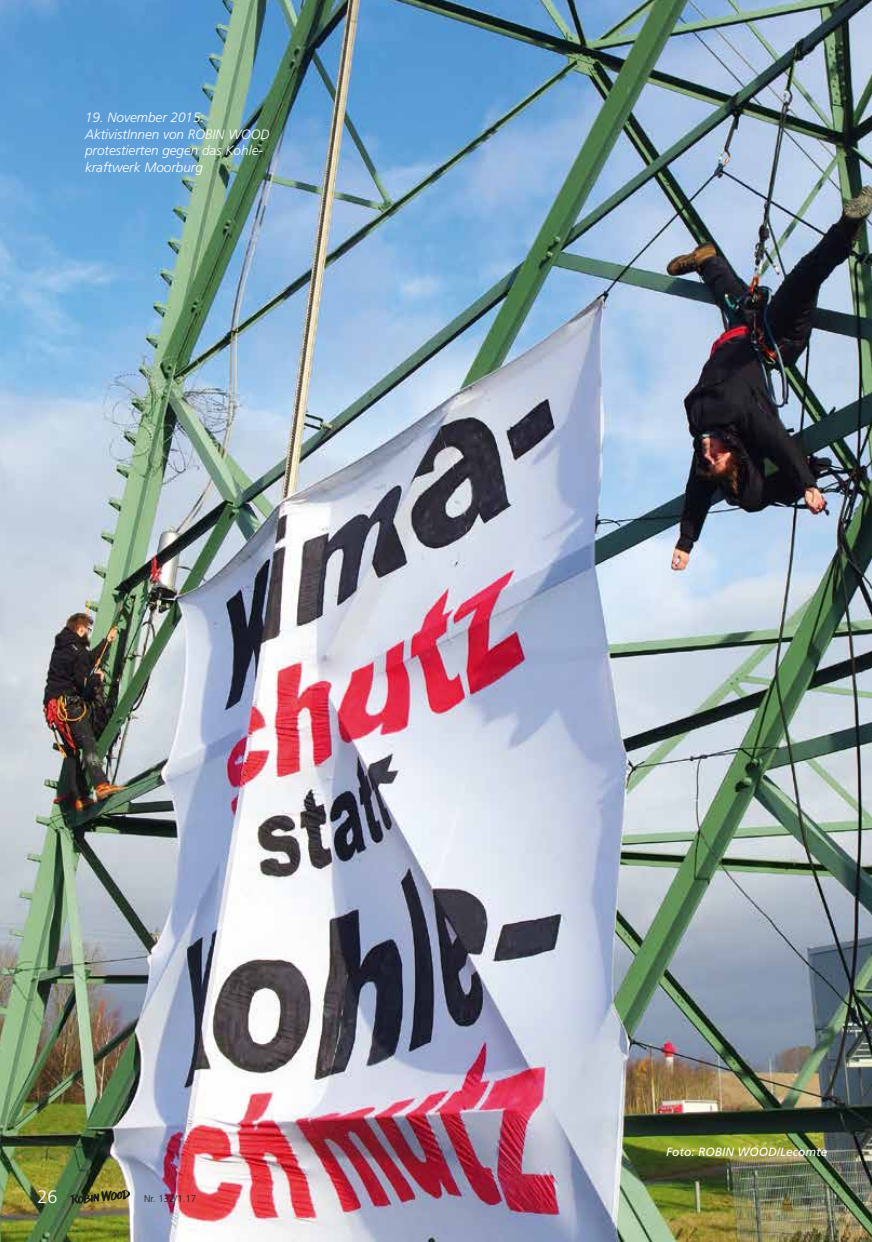
<style>
.page{position:relative;width:872px;height:1242px;background:#fff}
.page>*{position:absolute;margin:0;border:0;box-sizing:border-box;transform-origin:0 0}
.t1{font:300 18px "Frutiger LT";color:#fff}
.t2{font:italic 300 13.5px/16.5px "Frutiger LT";color:#fff}
.t3{font:italic 12px "Frutiger LT";color:#fff}
.t4{font:300 9.75px "Frutiger LT";color:#1d1d1b}
</style>
<div class="page">
<img style="left:0;top:0;width:872px;height:1242px">
<img style="left:70px;top:1190px;width:59px;height:13px">
<p class="t2" style="left:85px;top:109px;width:186px">19. November 2015:<br>AktivistInnen von ROBIN WOOD protestierten gegen das Kohle&shy;kraftwerk Moorburg</p>
<h1 class="t1" style="left:37px;top:1186px;width:22px">26</h1>
<p class="t4" style="left:144px;top:1193px;width:54px">Nr. 132/1.17</p>
<p class="t3" style="left:666px;top:1145px;width:163px">Foto: ROBIN WOOD/Lecomte</p>
</div>
